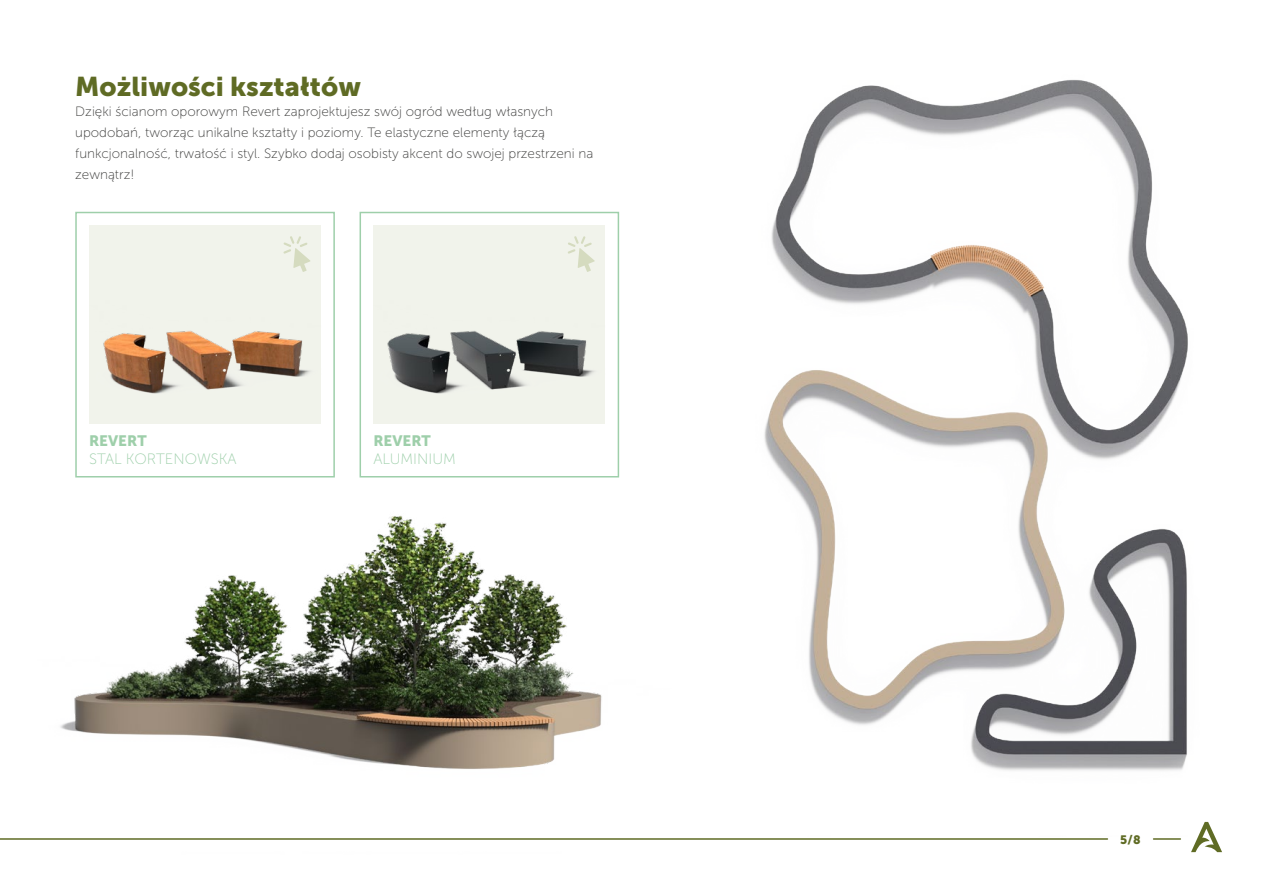
<style>
.page{position:relative;width:1263px;height:893px;background:#fff}
.page>*{position:absolute;margin:0;border:0;box-sizing:border-box;transform-origin:0 0}
.t1{font:27px "Museo Sans 900";color:#5f6b24}
.t2{font:15px "Museo Sans 100";color:#9ecfaa}
.t3{font:15px "Museo Sans 900";color:#9ecfaa}
.t4{font:13.5px/21px "Museo Sans 100";color:#3c3c3b}
.t5{font:12.15px "Museo Sans 900";color:#5f6b24}
</style>
<div class="page">
<svg style="left:1191px;top:836px;width:31px;height:16px"></svg>
<hr style="left:1153px;top:838px;width:27px;height:2px;background:#5f6b24">
<hr style="left:0;top:838px;width:1107px;height:2px;background:#5f6b24">
<div style="left:360px;top:212px;width:259px;height:265px;border:2px solid #9ecfaa"></div>
<div style="left:75px;top:212px;width:260px;height:265px;border:2px solid #9ecfaa"></div>
<img style="left:373px;top:226px;width:232px;height:198px">
<img style="left:89px;top:226px;width:232px;height:198px">
<img style="left:764px;top:80px;width:451px;height:756px">
<img style="left:38px;top:515px;width:634px;height:325px">
<h1 class="t1" style="left:75px;top:71px;width:287px">Możliwości kształtów</h1>
<p class="t4" style="left:75px;top:101px;width:520px">Dzięki ścianom oporowym Revert zaprojektujesz swój ogród według własnych upodobań, tworząc unikalne kształty i poziomy. Te elastyczne elementy łączą funkcjonalność, trwałość i styl. Szybko dodaj osobisty akcent do swojej przestrzeni na zewnątrz!</p>
<p class="t3" style="left:89px;top:432px;width:59px">REVERT</p>
<p class="t2" style="left:89px;top:451px;width:149px">STAL KORTENOWSKA</p>
<p class="t3" style="left:373px;top:432px;width:59px">REVERT</p>
<p class="t2" style="left:373px;top:451px;width:84px">ALUMINIUM</p>
<p class="t5" style="left:1120px;top:832px;width:22px">5/8</p>
</div>
